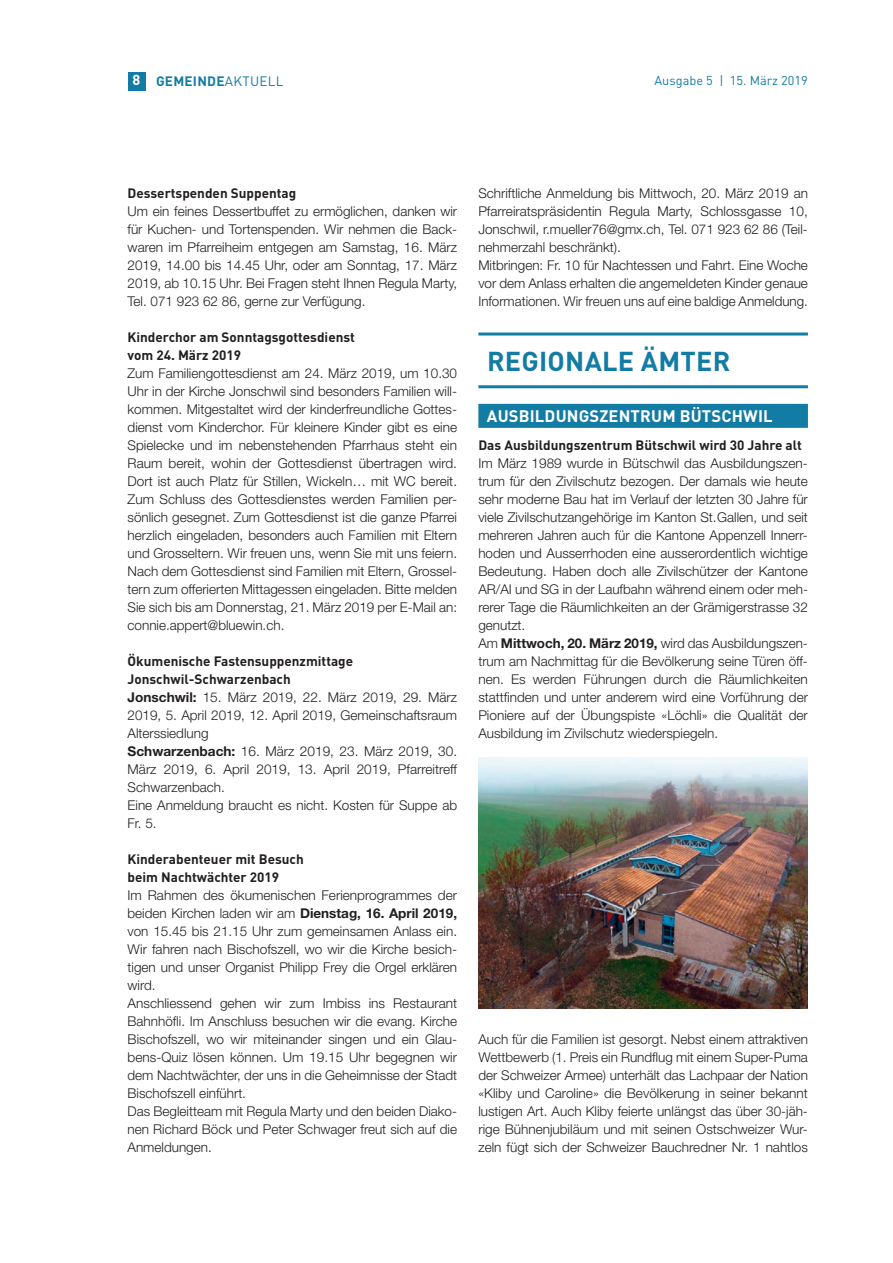
<style>
.page{position:relative;width:893px;height:1263px;background:#fff}
.page>*{position:absolute;margin:0;border:0;box-sizing:border-box;transform-origin:0 0}
.t1{font:700 27px "DIN Pro";letter-spacing:.01em;color:#137ca4}
.t2{font:700 16.5px "DIN Pro";letter-spacing:.01em;color:#fff}
.t3{font:300 13.5px/18px "Helvetica Neue LT Std";color:#231f20}
.t4{font:700 13.5px/18px "DIN Pro";color:#231f20}
.t5{font:700 13.5px "DIN Pro";letter-spacing:.02em;color:#137ca4}
.t6{font:12.75px "DIN Pro";color:#137ca4}
.s1{font-size:14.4px;color:#fff}
.s2{font-weight:400}
.s3{font-weight:700}
</style>
<div class="page">
<hr style="left:478px;top:332px;width:330px;height:3px;background:#137ca4">
<hr style="left:478px;top:385px;width:330px;height:3px;background:#137ca4">
<div style="left:478px;top:404px;width:330px;height:24px;background:#137ca4"></div>
<img style="left:478px;top:757px;width:330px;height:251px">
<div style="left:128px;top:72px;width:17px;height:18px;background:#137ca4"></div>
<p class="t5" style="left:133px;top:71px;width:153px"><span class="s1">8</span> GEMEINDE<span class="s2">AKTUELL</span></p>
<p class="t6" style="left:654px;top:72px;width:155px">Ausgabe 5 | 15. März 2019</p>
<p class="t4" style="left:128px;top:184px;width:170px">Dessertspenden Suppentag</p>
<p class="t3" style="left:128px;top:202px;width:331px;text-align:justify">Um ein feines Dessertbuffet zu ermöglichen, danken wir für Kuchen- und Tortenspenden. Wir nehmen die Back&shy;waren im Pfarreiheim entgegen am Samstag, 16. März 2019, 14.00 bis 14.45 Uhr, oder am Sonntag, 17. März 2019, ab 10.15 Uhr. Bei Fragen steht Ihnen Regula Marty, Tel. 071 923 62 86, gerne zur Verfügung.</p>
<p class="t4" style="left:128px;top:328px;width:229px">Kinderchor am Sonntagsgottesdienst vom 24. März 2019</p>
<p class="t3" style="left:128px;top:364px;width:331px;text-align:justify">Zum Familiengottesdienst am 24. März 2019, um 10.30<br>Uhr in der Kirche Jonschwil sind besonders Familien will&shy;kommen. Mitgestaltet wird der kinderfreundliche Gottes&shy;dienst vom Kinderchor. Für kleinere Kinder gibt es eine Spielecke und im nebenstehenden Pfarrhaus steht ein Raum bereit, wohin der Gottesdienst übertragen wird.<br>Dort ist auch Platz für Stillen, Wickeln… mit WC bereit.<br>Zum Schluss des Gottesdienstes werden Familien per&shy;sönlich gesegnet. Zum Gottesdienst ist die ganze Pfarrei herzlich eingeladen, besonders auch Familien mit Eltern und Grosseltern. Wir freuen uns, wenn Sie mit uns feiern.<br>Nach dem Gottesdienst sind Familien mit Eltern, Grossel&shy;tern zum offerierten Mittagessen eingeladen. Bitte melden Sie sich bis am Donnerstag, 21. März 2019 per E-Mail an: connie.appert@bluewin.ch.</p>
<p class="t4" style="left:128px;top:652px;width:227px">Ökumenische Fastensuppenzmittage<br>Jonschwil-Schwarzenbach</p>
<p class="t3" style="left:128px;top:688px;width:331px"><span class="s3">Jonschwil:</span> 15. März 2019, 22. März 2019, 29. März 2019, 5. April 2019, 12. April 2019, Gemeinschaftsraum Alterssiedlung<br><span class="s3">Schwarzenbach:</span> 16. März 2019, 23. März 2019, 30.<br>März 2019, 6. April 2019, 13. April 2019, Pfarreitreff Schwarzenbach.<br>Eine Anmeldung braucht es nicht. Kosten für Suppe ab Fr. 5.</p>
<p class="t4" style="left:128px;top:850px;width:178px">Kinderabenteuer mit Besuch beim Nachtwächter 2019</p>
<p class="t3" style="left:128px;top:886px;width:331px">Im Rahmen des ökumenischen Ferienprogrammes der beiden Kirchen laden wir am <span class="s3">Dienstag, 16. April 2019, </span>von 15.45 bis 21.15 Uhr zum gemeinsamen Anlass ein.<br>Wir fahren nach Bischofszell, wo wir die Kirche besich&shy;tigen und unser Organist Philipp Frey die Orgel erklären wird.<br>Anschliessend gehen wir zum Imbiss ins Restaurant Bahnhöfli. Im Anschluss besuchen wir die evang. Kirche Bischofszell, wo wir miteinander singen und ein Glau&shy;bens-Quiz lösen können. Um 19.15 Uhr begegnen wir dem Nachtwächter, der uns in die Geheimnisse der Stadt Bischofszell einführt.<br>Das Begleitteam mit Regula Marty und den beiden Diako&shy;nen Richard Böck und Peter Schwager freut sich auf die Anmeldungen.</p>
<p class="t3" style="left:478px;top:184px;width:331px">Schriftliche Anmeldung bis Mittwoch, 20. März 2019 an Pfarreiratspräsidentin Regula Marty, Schlossgasse 10, Jonschwil, r.mueller76@gmx.ch, Tel. 071 923 62 86 (Teil&shy;nehmerzahl beschränkt).<br>Mitbringen: Fr. 10 für Nachtessen und Fahrt. Eine Woche vor dem Anlass erhalten die angemeldeten Kinder genaue Informationen. Wir freuen uns auf eine baldige Anmeldung.</p>
<h1 class="t1" style="left:487px;top:342px;width:245px">REGIONALE ÄMTER</h1>
<p class="t2" style="left:487px;top:405px;width:287px">AUSBILDUNGSZENTRUM BÜTSCHWIL</p>
<p class="t4" style="left:478px;top:436px;width:325px">Das Ausbildungszentrum Bütschwil wird 30 Jahre alt</p>
<p class="t3" style="left:478px;top:454px;width:331px">Im März 1989 wurde in Bütschwil das Ausbildungszen&shy;trum für den Zivilschutz bezogen. Der damals wie heute sehr moderne Bau hat im Verlauf der letzten 30 Jahre für viele Zivilschutzangehörige im Kanton St.Gallen, und seit mehreren Jahren auch für die Kantone Appenzell Innerr&shy;hoden und Ausserrhoden eine ausserordentlich wichtige Bedeutung. Haben doch alle Zivilschützer der Kantone AR/AI und SG in der Laufbahn während einem oder meh&shy;rerer Tage die Räumlichkeiten an der Grämigerstrasse 32 genutzt.<br>Am <span class="s3">Mittwoch, 20. März 2019,</span> wird das Ausbildungszen&shy;trum am Nachmittag für die Bevölkerung seine Türen öff&shy;nen. Es werden Führungen durch die Räumlichkeiten stattfinden und unter anderem wird eine Vorführung der Pioniere auf der Übungspiste «Löchli» die Qualität der Ausbildung im Zivilschutz wiederspiegeln.</p>
<p class="t3" style="left:478px;top:1030px;width:331px;text-align:justify">Auch für die Familien ist gesorgt. Nebst einem attraktiven Wettbewerb (1. Preis ein Rundflug mit einem Super-Puma der Schweizer Armee) unterhält das Lachpaar der Nation «Kliby und Caroline» die Bevölkerung in seiner bekannt lustigen Art. Auch Kliby feierte unlängst das über 30-jäh&shy;rige Bühnenjubiläum und mit seinen Ostschweizer Wur&shy;zeln fügt sich der Schweizer Bauchredner Nr. 1 nahtlos</p>
</div>
